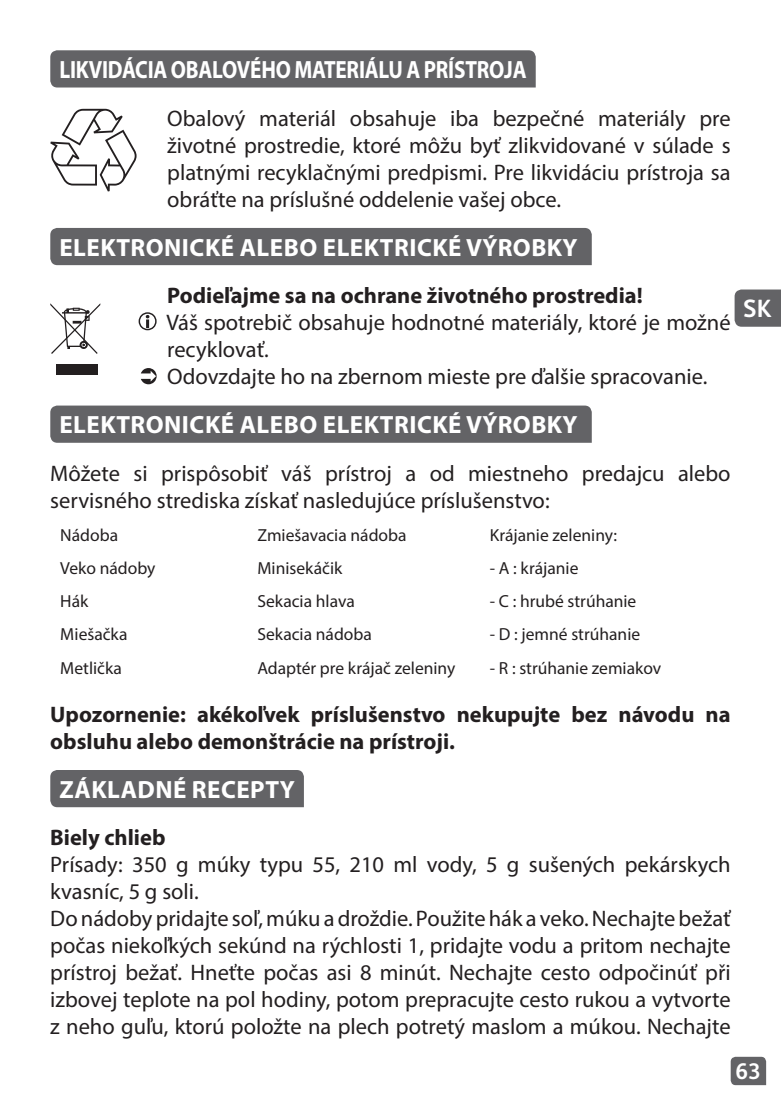
<style>
.page{position:relative;width:781px;height:1107px;background:#fff}
.page>*{position:absolute;margin:0;border:0;box-sizing:border-box;transform-origin:0 0}
.t1{font:700 25px "Myriad Pro";letter-spacing:.02em;color:#fff}
.t2{font:700 25px "Myriad Pro";letter-spacing:-.01em;color:#fff;scale:.85 1}
.t3{font:700 25px "FS Albert";color:#fff}
.t4{font:22.5px/27px "Myriad Pro";color:#231f20}
.t5{font:700 22.5px/27px "Myriad Pro";color:#231f20}
.t6{font:700 22.5px "FS Albert";color:#fff}
.t7{font:17.5px "Myriad Pro";color:#231f20}
</style>
<div class="page">
<svg style="left:731px;top:1057px;width:35px;height:28px"></svg>
<div style="left:735px;top:289px;width:46px;height:38px;background:#636366"></div>
<div style="left:50px;top:405px;width:542px;height:38px;background:#636366"></div>
<div style="left:50px;top:770px;width:254px;height:37px;background:#636366"></div>
<div style="left:50px;top:50px;width:486px;height:38px;background:#636366"></div>
<div style="left:50px;top:228px;width:542px;height:37px;background:#636366"></div>
<svg style="left:50px;top:109px;width:87px;height:82px"></svg>
<div style="left:56px;top:364px;width:41px;height:10px;background:#231f20"></div>
<svg style="left:50px;top:303px;width:50px;height:51px"></svg>
<svg style="left:139px;top:312px;width:18px;height:18px"></svg>
<svg style="left:141px;top:368px;width:16px;height:16px"></svg>
<p class="t2" style="left:59px;top:53px;width:551px">LIKVIDÁCIA OBALOVÉHO MATERIÁLU A PRÍSTROJA</p>
<p class="t4" style="left:167px;top:104px;width:565px;text-align:justify">Obalový materiál obsahuje iba bezpečné materiály pre životné prostredie, ktoré môžu byť zlikvidované v súlade s platnými recyklačnými predpismi. Pre likvidáciu prístroja sa obráťte na príslušné oddelenie vašej obce.</p>
<p class="t1" style="left:59px;top:231px;width:520px">ELEKTRONICKÉ ALEBO ELEKTRICKÉ VÝROBKY</p>
<p class="t5" style="left:167px;top:281px;width:477px">Podieľajme sa na ochrane životného prostredia!</p>
<p class="t4" style="left:166px;top:309px;width:566px">Váš spotrebič obsahuje hodnotné materiály, ktoré je možné recyklovať.<br>Odovzdajte ho na zbernom mieste pre ďalšie spracovanie.</p>
<p class="t1" style="left:59px;top:408px;width:520px">ELEKTRONICKÉ ALEBO ELEKTRICKÉ VÝROBKY</p>
<p class="t4" style="left:50px;top:459px;width:682px">Môžete si prispôsobiť váš prístroj a od miestneho predajcu alebo servisného strediska získať nasledujúce príslušenstvo:</p>
<p class="t7" style="left:60px;top:524px;width:59px">Nádoba</p>
<p class="t7" style="left:257px;top:524px;width:151px">Zmiešavacia nádoba</p>
<p class="t7" style="left:490px;top:524px;width:129px">Krájanie zeleniny:</p>
<p class="t7" style="left:60px;top:557px;width:97px">Veko nádoby</p>
<p class="t7" style="left:257px;top:557px;width:86px">Minisekáčik</p>
<p class="t7" style="left:490px;top:557px;width:90px">- A : krájanie</p>
<p class="t7" style="left:60px;top:591px;width:30px">Hák</p>
<p class="t7" style="left:257px;top:591px;width:99px">Sekacia hlava</p>
<p class="t7" style="left:490px;top:591px;width:148px">- C : hrubé strúhanie</p>
<p class="t7" style="left:60px;top:624px;width:69px">Miešačka</p>
<p class="t7" style="left:257px;top:624px;width:116px">Sekacia nádoba</p>
<p class="t7" style="left:490px;top:624px;width:152px">- D : jemné strúhanie</p>
<p class="t7" style="left:60px;top:657px;width:63px">Metlička</p>
<p class="t7" style="left:257px;top:657px;width:200px">Adaptér pre krájač zeleniny</p>
<p class="t7" style="left:490px;top:657px;width:173px">- R : strúhanie zemiakov</p>
<p class="t5" style="left:50px;top:700px;width:682px">Upozornenie: akékoľvek príslušenstvo nekupujte bez návodu na obsluhu alebo demonštrácie na prístroji.</p>
<p class="t1" style="left:59px;top:773px;width:237px">ZÁKLADNÉ RECEPTY</p>
<p class="t5" style="left:50px;top:823px;width:117px">Biely chlieb</p>
<p class="t4" style="left:50px;top:851px;width:682px">Prísady: 350 g múky typu 55, 210 ml vody, 5 g sušených pekárskych kvasníc, 5 g soli.<br>Do nádoby pridajte soľ, múku a droždie. Použite hák a veko. Nechajte bežať počas niekoľkých sekúnd na rýchlosti 1, pridajte vodu a pritom nechajte prístroj bežať. Hneťte počas asi 8 minút. Nechajte cesto odpočinúť při izbovej teplote na pol hodiny, potom prepracujte cesto rukou a vytvorte z neho guľu, ktorú položte na plech potretý maslom a múkou. Nechajte</p>
<p class="t3" style="left:743px;top:291px;width:30px">SK</p>
<p class="t6" style="left:735px;top:1056px;width:27px">63</p>
</div>
